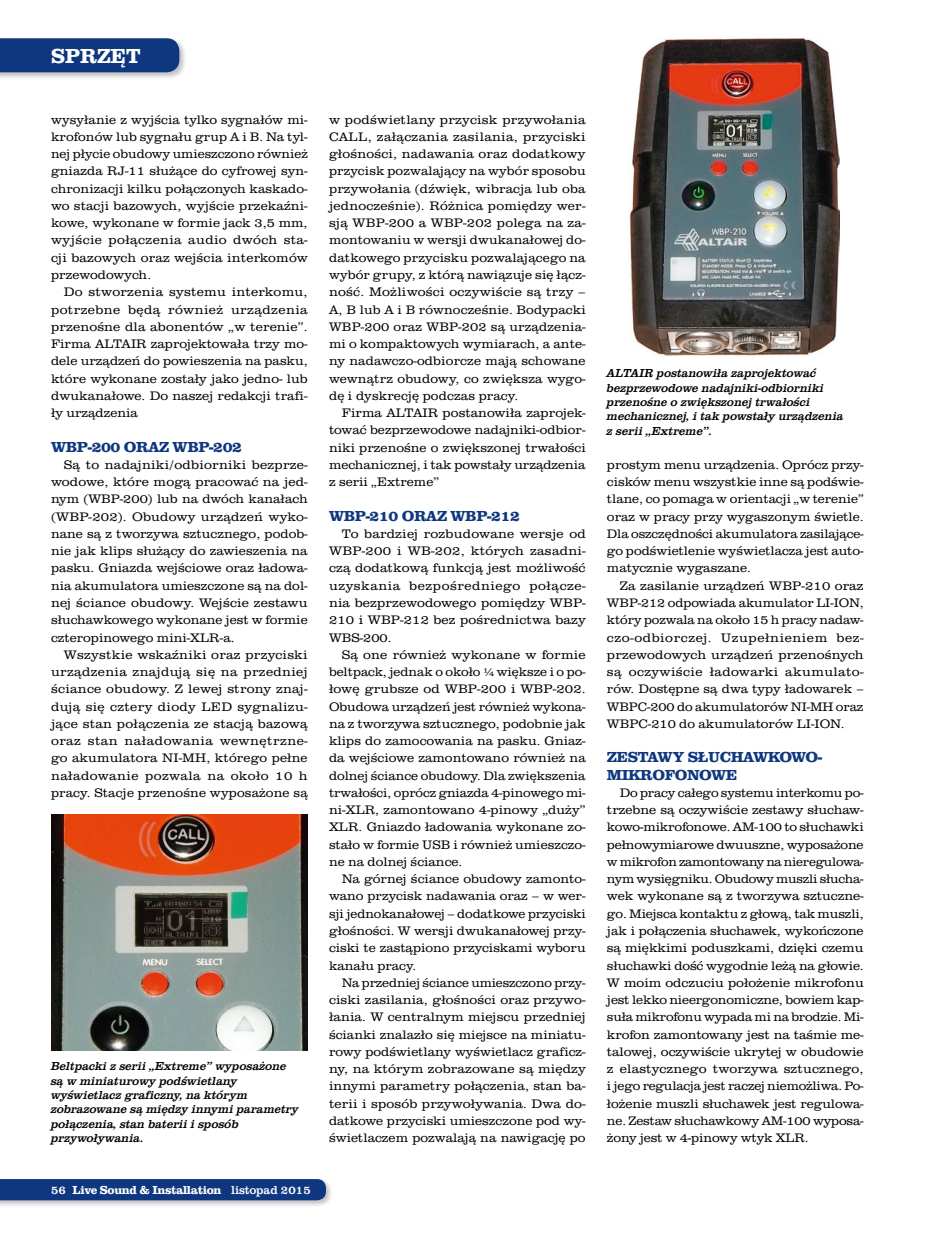
<style>
.page{position:relative;width:936px;height:1234px;background:#fff}
.page>*{position:absolute;margin:0;border:0;box-sizing:border-box;transform-origin:0 0}
.t1{font:700 21px "Clarendon URW";color:#fff}
._05_Śródtytuł{font:700 15px/17.2px "Clarendon URW";letter-spacing:-.025em;color:#0f377f;scale:1.04 1}
._01_Podstawowy{font:300 12.75px/17.2px "Clarendon URW";color:#000;text-align:justify;scale:1.07 1}
._01_Podstawowy-2{font:300 12.75px/17.2px "Clarendon URW";color:#000;text-align:justify;scale:1.05 1}
._01_Podstawowy-3{font:300 12.75px/17.2px "Clarendon URW";color:#000;text-align:justify;scale:1.04 1}
._01_Podstawowy-4{font:300 12.75px/17.2px "Clarendon URW";color:#000;text-align:justify}
._01_Podstawowy-5{font:300 12.75px/17.2px "Clarendon URW";color:#000;text-align:justify;scale:1.06 1}
._08_Rysunek_podpis{font:italic 12px/14.4px "Clarendon URW";color:#000}
.t2{font:700 12px "Clarendon URW";letter-spacing:-.03em;color:#fff}
.s1{font-weight:400}
</style>
<div class="page">
<div style="left:0;top:1176px;width:333px;height:31px;background:#000;opacity:.25"></div>
<svg style="left:0;top:1178px;width:326px;height:21px;background:#1b4185"></svg>
<div style="left:0;top:37px;width:187px;height:43px;background:#000;opacity:.25"></div>
<div style="left:0;top:38px;width:179px;height:34px;background:#0f377f"></div>
<img style="left:629px;top:37px;width:210px;height:319px">
<img style="left:51px;top:814px;width:257px;height:236px">
<p class="t1" style="left:51px;top:43px;width:91px">SPRZĘT</p>
<p class="_01_Podstawowy-2" style="left:51px;top:111px;width:246px">wysyłanie z wyjścia tylko sygnałów mi&shy;krofonów lub sygnału grup A i B. Na tyl&shy;nej płycie obudowy umieszczono również gniazda RJ-11 służące do cyfrowej syn&shy;chronizacji kilku połączonych kaskado&shy;wo stacji bazowych, wyjście przekaźni&shy;kowe, wykonane w formie jack 3,5 mm, wyjście połączenia audio dwóch sta&shy;cji bazowych oraz wejścia interkomów przewodowych.</p>
<p class="_01_Podstawowy" style="left:51px;top:283px;width:241px;text-indent:13px">Do stworzenia systemu interkomu, potrzebne będą również urządzenia przenośne dla abonentów „w terenie”.<br>Firma ALTAIR zaprojektowała trzy mo&shy;dele urządzeń do powieszenia na pasku, które wykonane zostały jako jedno- lub dwukanałowe. Do naszej redakcji trafi&shy;ły urządzenia</p>
<p class="_05_Śródtytuł" style="left:51px;top:438px;width:185px">WBP-200 ORAZ WBP-202</p>
<p class="_01_Podstawowy" style="left:51px;top:456px;width:241px;text-indent:13px">Są to nadajniki/odbiorniki bezprze&shy;wodowe, które mogą pracować na jed&shy;nym (WBP-200) lub na dwóch kanałach (WBP-202). Obudowy urządzeń wyko&shy;nane są z tworzywa sztucznego, podob&shy;nie jak klips służący do zawieszenia na pasku. Gniazda wejściowe oraz ładowa&shy;nia akumulatora umieszczone są na dol&shy;nej ściance obudowy. Wejście zestawu słuchawkowego wykonane jest w formie czteropinowego mini-XLR-a.</p>
<p class="_01_Podstawowy" style="left:51px;top:646px;width:241px;text-indent:13px">Wszystkie wskaźniki oraz przyciski urządzenia znajdują się na przedniej ściance obudowy. Z lewej strony znaj&shy;dują się cztery diody LED sygnalizu&shy;jące stan połączenia ze stacją bazową oraz stan naładowania wewnętrzne&shy;go akumulatora NI-MH, którego pełne naładowanie pozwala na około 10 h pracy. Stacje przenośne wyposażone są</p>
<p class="_08_Rysunek_podpis" style="left:51px;top:1058px;width:249px">Beltpacki z serii „Extreme” wyposażone są w miniaturowy podświetlany wyświetlacz graficzny, na którym zobrazowane są między innymi parametry połączenia, stan baterii i sposób przywoływania.</p>
<p class="t2" style="left:51px;top:1182px;width:261px"><span class="s1">56</span> Live Sound &amp; Installation <span class="s1">listopad 2015</span></p>
<p class="_01_Podstawowy" style="left:329px;top:111px;width:241px">w podświetlany przycisk przywołania CALL, załączania zasilania, przyciski głośności, nadawania oraz dodatkowy przycisk pozwalający na wybór sposobu przywołania (dźwięk, wibracja lub oba jednocześnie). Różnica pomiędzy wer&shy;sją WBP-200 a WBP-202 polega na za&shy;montowaniu w wersji dwukanałowej do&shy;datkowego przycisku pozwalającego na wybór grupy, z którą nawiązuje się łącz&shy;ność. Możliwości oczywiście są trzy – A, B lub A i B równocześnie. Bodypacki WBP-200 oraz WBP-202 są urządzenia&shy;mi o kompaktowych wymiarach, a ante&shy;ny nadawczo-odbiorcze mają schowane wewnątrz obudowy, co zwiększa wygo&shy;dę i dyskrecję podczas pracy.</p>
<p class="_01_Podstawowy-5" style="left:329px;top:404px;width:244px;text-indent:13px">Firma ALTAIR postanowiła zaprojek&shy;tować bezprzewodowe nadajniki-odbior&shy;niki przenośne o zwiększonej trwałości mechanicznej, i tak powstały urządzenia z serii „Extreme”</p>
<p class="_05_Śródtytuł" style="left:329px;top:507px;width:185px">WBP-210 ORAZ WBP-212</p>
<p class="_01_Podstawowy" style="left:329px;top:525px;width:241px;text-indent:13px">To bardziej rozbudowane wersje od WBP-200 i WB-202, których zasadni&shy;czą dodatkową funkcją jest możliwość uzyskania bezpośredniego połącze&shy;nia bezprzewodowego pomiędzy WBP-210 i WBP-212 bez pośrednictwa bazy WBS-200.</p>
<p class="_01_Podstawowy" style="left:329px;top:646px;width:241px;text-indent:13px">Są one również wykonane w formie beltpack, jednak o około ¼ większe i o po&shy;łowę grubsze od WBP-200 i WBP-202.<br>Obudowa urządzeń jest również wykona&shy;na z tworzywa sztucznego, podobnie jak klips do zamocowania na pasku. Gniaz&shy;da wejściowe zamontowano również na dolnej ściance obudowy. Dla zwiększenia trwałości, oprócz gniazda 4-pinowego mi&shy;ni-XLR, zamontowano 4-pinowy „duży” XLR. Gniazdo ładowania wykonane zo&shy;stało w formie USB i również umieszczo&shy;ne na dolnej ściance.</p>
<p class="_01_Podstawowy-2" style="left:329px;top:870px;width:246px;text-indent:13px">Na górnej ściance obudowy zamonto&shy;wano przycisk nadawania oraz – w wer&shy;sji jednokanałowej – dodatkowe przyciski głośności. W wersji dwukanałowej przy&shy;ciski te zastąpiono przyciskami wyboru kanału pracy.</p>
<p class="_01_Podstawowy-4" style="left:329px;top:973px;width:258px;text-indent:13px">Na przedniej ściance umieszczono przy&shy;ciski zasilania, głośności oraz przywo&shy;łania. W centralnym miejscu przedniej ścianki znalazło się miejsce na miniatu&shy;rowy podświetlany wyświetlacz graficz&shy;ny, na którym zobrazowane są między innymi parametry połączenia, stan ba&shy;terii i sposób przywoływania. Dwa do&shy;datkowe przyciski umieszczone pod wy&shy;świetlaczem pozwalają na nawigację po</p>
<p class="_08_Rysunek_podpis" style="left:607px;top:366px;width:238px">ALTAIR postanowiła zaprojektować bezprzewodowe nadajniki-odbiorniki przenośne o zwiększonej trwałości mechanicznej, i tak powstały urządzenia z serii „Extreme”.</p>
<p class="_01_Podstawowy-2" style="left:607px;top:456px;width:246px">prostym menu urządzenia. Oprócz przy&shy;cisków menu wszystkie inne są podświe&shy;tlane, co pomaga w orientacji „w terenie” oraz w pracy przy wygaszonym świetle.<br>Dla oszczędności akumulatora zasilające&shy;go podświetlenie wyświetlacza jest auto&shy;matycznie wygaszane.</p>
<p class="_01_Podstawowy" style="left:607px;top:577px;width:241px;text-indent:13px">Za zasilanie urządzeń WBP-210 oraz WBP-212 odpowiada akumulator LI-ION, który pozwala na około 15 h pracy nadaw&shy;czo-odbiorczej. Uzupełnieniem bez&shy;przewodowych urządzeń przenośnych są oczywiście ładowarki akumulato&shy;rów. Dostępne są dwa typy ładowarek – WBPC-200 do akumulatorów NI-MH oraz WBPC-210 do akumulatorów LI-ION.</p>
<p class="_05_Śródtytuł" style="left:607px;top:748px;width:208px">ZESTAWY SŁUCHAWKOWO-<br>MIKROFONOWE</p>
<p class="_01_Podstawowy-3" style="left:607px;top:784px;width:248px;text-indent:13px">Do pracy całego systemu interkomu po&shy;trzebne są oczywiście zestawy słuchaw&shy;kowo-mikrofonowe. AM-100 to słuchawki pełnowymiarowe dwuuszne, wyposażone w mikrofon zamontowany na nieregulowa&shy;nym wysięgniku. Obudowy muszli słucha&shy;wek wykonane są z tworzywa sztuczne&shy;go. Miejsca kontaktu z głową, tak muszli, jak i połączenia słuchawek, wykończone są miękkimi poduszkami, dzięki czemu słuchawki dość wygodnie leżą na głowie.<br>W moim odczuciu położenie mikrofonu jest lekko nieergonomiczne, bowiem kap&shy;suła mikrofonu wypada mi na brodzie. Mi&shy;krofon zamontowany jest na taśmie me&shy;talowej, oczywiście ukrytej w obudowie z elastycznego tworzywa sztucznego, i jego regulacja jest raczej niemożliwa. Po&shy;łożenie muszli słuchawek jest regulowa&shy;ne. Zestaw słuchawkowy AM-100 wyposa&shy;żony jest w 4-pinowy wtyk XLR.</p>
</div>
